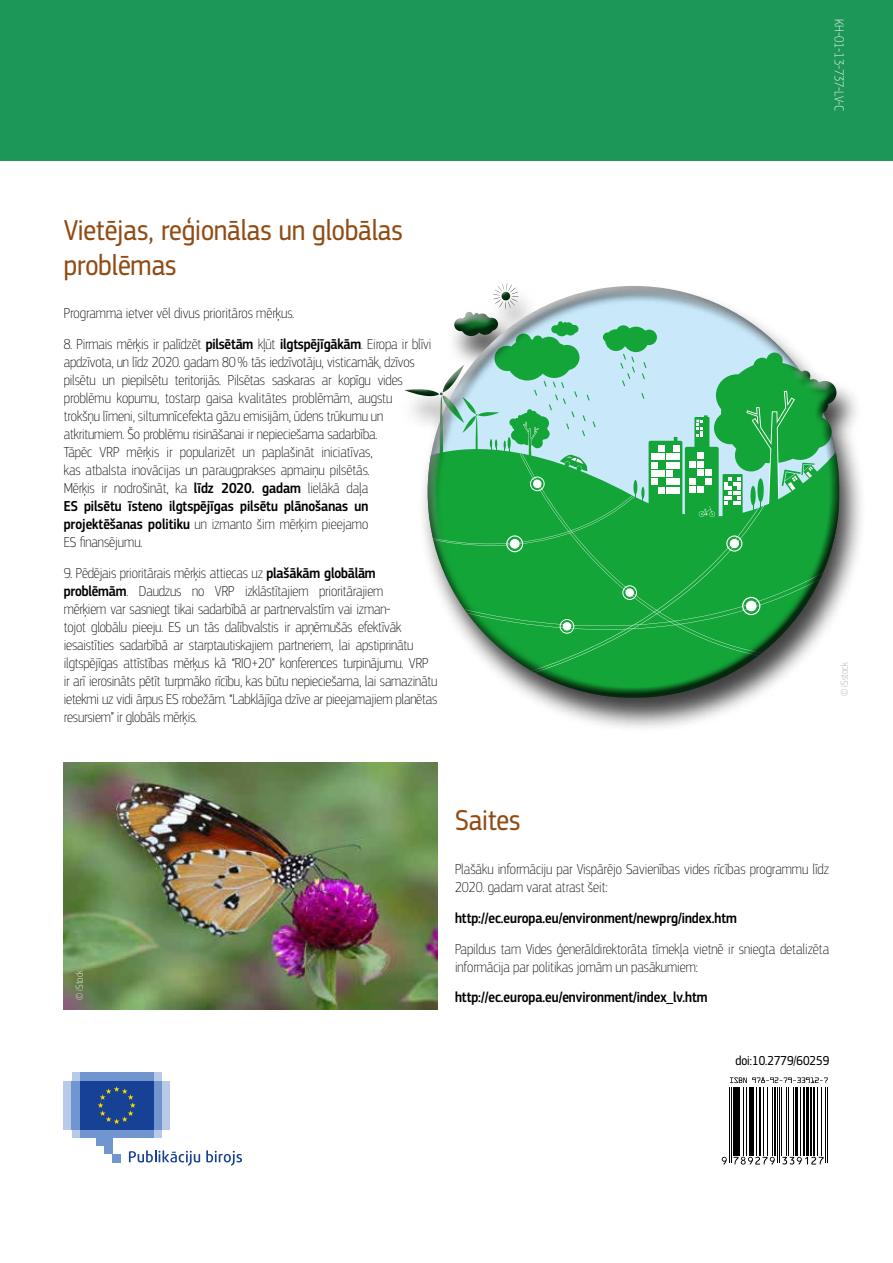
<style>
.page{position:relative;width:893px;height:1263px;background:#fff}
.page>*{position:absolute;margin:0;border:0;box-sizing:border-box;transform-origin:0 0}
.t1{font:30px/34.5px "EC Square Sans Cond Pro";color:#914c15}
.t2{font:100 15px/18px "EC Square Sans Cond Pro";letter-spacing:-.01em;color:#000}
.t3{font:500 15px "EC Square Sans Cond Pro";color:#000}
.t4{font:100 13.5px "EC Square Sans Cond Pro";color:#fff}
.t5{font:13.5px "EC Square Sans Cond Pro";color:#000}
.t6{font:100 10.5px "EC Square Sans Cond Pro";color:#9f9f9f}
.t7{font:100 10.5px "EC Square Sans Cond Pro";color:#fff}
.s1{font-weight:500}
</style>
<div class="page">
<div style="left:0;top:0;width:893px;height:160px;background:#1c9758"></div>
<div style="left:397px;top:284px;width:453px;height:425px;background:#000;opacity:.75"></div>
<img style="left:64px;top:762px;width:374px;height:248px">
<hr style="left:729px;top:1087px;width:1px;height:75px;background:#000">
<hr style="left:731px;top:1087px;width:1px;height:75px;background:#000">
<hr style="left:733px;top:1087px;width:3px;height:69px;background:#000">
<hr style="left:737px;top:1087px;width:2px;height:69px;background:#000">
<hr style="left:743px;top:1087px;width:1px;height:69px;background:#000">
<hr style="left:746px;top:1087px;width:1px;height:69px;background:#000">
<hr style="left:749px;top:1087px;width:1px;height:69px;background:#000">
<hr style="left:751px;top:1087px;width:3px;height:69px;background:#000">
<hr style="left:756px;top:1087px;width:1px;height:69px;background:#000">
<hr style="left:759px;top:1087px;width:2px;height:69px;background:#000">
<hr style="left:763px;top:1087px;width:1px;height:69px;background:#000">
<hr style="left:767px;top:1087px;width:1px;height:69px;background:#000">
<hr style="left:771px;top:1087px;width:1px;height:69px;background:#000">
<hr style="left:774px;top:1087px;width:2px;height:69px;background:#000">
<hr style="left:777px;top:1087px;width:1px;height:75px;background:#000">
<hr style="left:779px;top:1087px;width:1px;height:75px;background:#000">
<hr style="left:781px;top:1087px;width:1px;height:69px;background:#000">
<hr style="left:786px;top:1087px;width:1px;height:69px;background:#000">
<hr style="left:788px;top:1087px;width:1px;height:69px;background:#000">
<hr style="left:793px;top:1087px;width:1px;height:69px;background:#000">
<hr style="left:795px;top:1087px;width:3px;height:69px;background:#000">
<hr style="left:800px;top:1087px;width:1px;height:69px;background:#000">
<hr style="left:803px;top:1087px;width:2px;height:69px;background:#000">
<hr style="left:807px;top:1087px;width:2px;height:69px;background:#000">
<hr style="left:810px;top:1087px;width:2px;height:69px;background:#000">
<hr style="left:813px;top:1087px;width:2px;height:69px;background:#000">
<hr style="left:817px;top:1087px;width:1px;height:69px;background:#000">
<hr style="left:821px;top:1087px;width:1px;height:69px;background:#000">
<hr style="left:824px;top:1087px;width:1px;height:75px;background:#000">
<hr style="left:826px;top:1087px;width:1px;height:75px;background:#000">
<svg style="left:730px;top:1077px;width:98px;height:6px"></svg>
<svg style="left:722px;top:1157px;width:5px;height:7px"></svg>
<svg style="left:733px;top:1157px;width:42px;height:7px"></svg>
<svg style="left:782px;top:1157px;width:42px;height:7px"></svg>
<svg style="left:72px;top:1129px;width:90px;height:9px"></svg>
<svg style="left:72px;top:1072px;width:90px;height:9px"></svg>
<div style="left:80px;top:1072px;width:73px;height:9px;background:#7196cf"></div>
<div style="left:80px;top:1129px;width:73px;height:9px;background:#7196cf"></div>
<div style="left:153px;top:1081px;width:9px;height:48px;background:#7196cf"></div>
<div style="left:162px;top:1081px;width:8px;height:48px;background:#b8cae7"></div>
<div style="left:72px;top:1081px;width:8px;height:48px;background:#7196cf"></div>
<div style="left:64px;top:1081px;width:8px;height:48px;background:#b8cae7"></div>
<div style="left:96px;top:1129px;width:17px;height:17px;background:#7196cf"></div>
<div style="left:104px;top:1129px;width:9px;height:25px;background:#7196cf"></div>
<div style="left:113px;top:1154px;width:8px;height:8px;background:#7196cf"></div>
<div style="left:80px;top:1081px;width:73px;height:48px;background:#164194"></div>
<svg style="left:98px;top:1086px;width:38px;height:38px"></svg>
<svg style="left:129px;top:1150px;width:71px;height:15px"></svg>
<svg style="left:206px;top:1150px;width:36px;height:15px"></svg>
<p class="t4" style="left:846px;top:19px;width:94px;rotate:90deg">KH-01-13-737-LV-C</p>
<h1 class="t1" style="left:64px;top:214px;width:340px">Vietējas, reģionālas un globālas problēmas</h1>
<p class="t2" style="left:64px;top:304px;width:232px">Programma ietver vēl divus prioritāros mērķus.</p>
<p class="t2" style="left:64px;top:335px;width:369px">8. Pirmais mērķis ir palīdzēt <span class="s1">pilsētām</span> kļūt <span class="s1">ilgtspējīgākām</span>. Eiropa ir blīvi apdzīvota, un līdz 2020. gadam 80% tās iedzīvotāju, visticamāk, dzīvos pilsētu un piepilsētu teritorijās. Pilsētas saskaras ar kopīgu vides problēmu kopumu, tostarp gaisa kvalitātes problēmām, augstu trokšņu līmeni, siltumnīcefekta gāzu emisijām, ūdens trūkumu un atkritumiem. Šo problēmu risināšanai ir nepieciešama sadarbība.<br>Tāpēc VRP mērķis ir popularizēt un paplašināt iniciatīvas,<br>kas atbalsta inovācijas un paraugprakses apmaiņu pilsētās.<br>Mērķis ir nodrošināt, ka <span class="s1">līdz 2020. gadam</span> lielākā daļa<br><span class="s1">ES pilsētu īsteno ilgtspējīgas pilsētu plānošanas un projektēšanas politiku</span> un izmanto šim mērķim pieejamo<br>ES finansējumu.</p>
<p class="t2" style="left:64px;top:564px;width:375px">9. Pēdējais prioritārais mērķis attiecas uz <span class="s1">plašākām globālām problēmām</span>. Daudzus no VRP izklāstītajiem prioritārajiem<br>mērķiem var sasniegt tikai sadarbībā ar partnervalstīm vai izman-<br>tojot globālu pieeju. ES un tās dalībvalstis ir apņēmušās efektīvāk iesaistīties sadarbībā ar starptautiskajiem partneriem, lai apstiprinātu ilgtspējīgas attīstības mērķus kā “RIO+20” konferences turpinājumu. VRP ir arī ierosināts pētīt turpmāko rīcību, kas būtu nepieciešama, lai samazinātu ietekmi uz vidi ārpus ES robežām. “Labklājīga dzīve ar pieejamajiem planētas resursiem” ir globāls mērķis.</p>
<p class="t6" style="left:839px;top:696px;width:35px;rotate:-90deg">© iSstock</p>
<p class="t7" style="left:74px;top:1000px;width:32px;rotate:-90deg">© iStock</p>
<h1 class="t1" style="left:455px;top:804px;width:67px">Saites</h1>
<p class="t2" style="left:455px;top:860px;width:376px">Plašāku informāciju par Vispārējo Savienības vides rīcības programmu līdz<br>2020. gadam varat atrast šeit:</p>
<p class="t3" style="left:455px;top:909px;width:283px">http://ec.europa.eu/environment/newprg/index.htm</p>
<p class="t2" style="left:455px;top:939px;width:376px">Papildus tam Vides ģenerāldirektorāta tīmekļa vietnē ir sniegta detalizēta informācija par politikas jomām un pasākumiem:</p>
<p class="t3" style="left:455px;top:988px;width:254px">http://ec.europa.eu/environment/index_lv.htm</p>
<p class="t5" style="left:735px;top:1053px;width:95px">doi:10.2779/60259</p>
</div>
